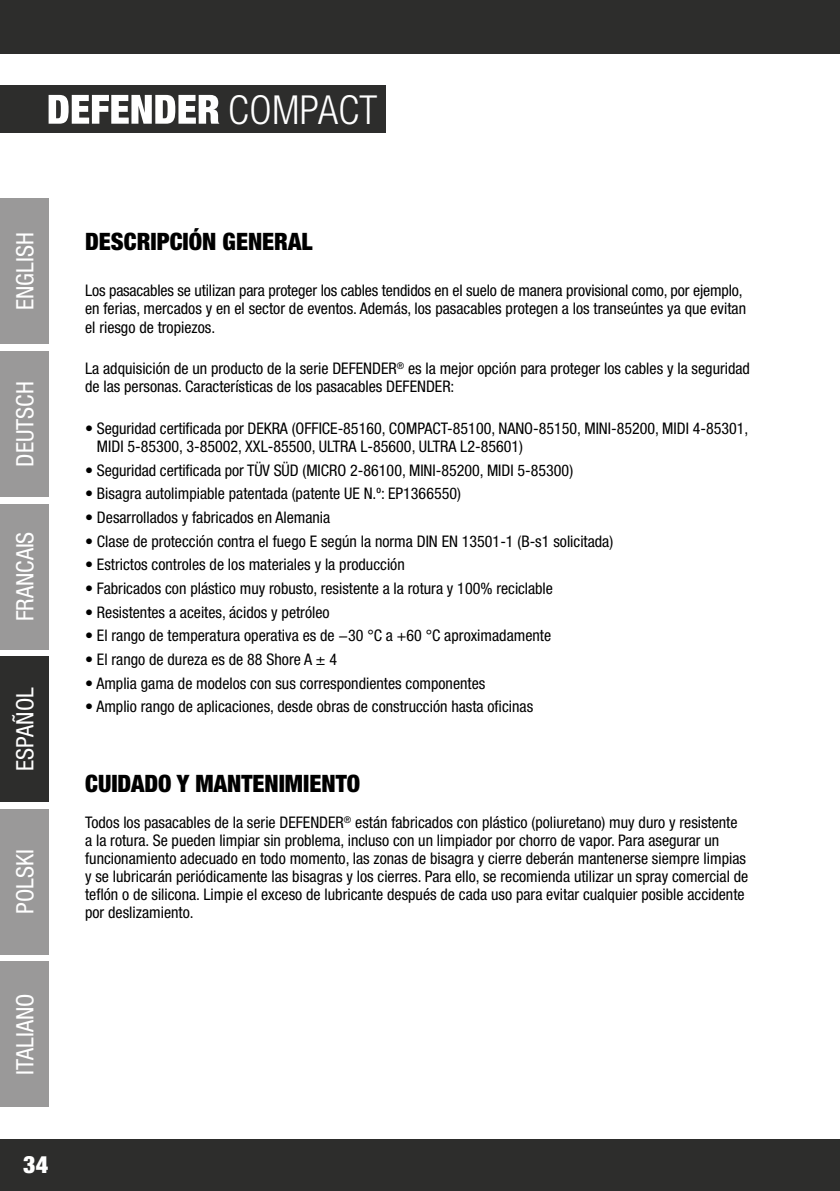
<style>
.page{position:relative;width:840px;height:1191px;background:#fff}
.page>*{position:absolute;margin:0;border:0;box-sizing:border-box;transform-origin:0 0}
.t1{font:300 condensed 40px "Helvetica Neue LT Pro";letter-spacing:.01em;color:#fff}
.t2{font:condensed 24px "Helvetica Neue LT Std";color:#fff}
.t3{font:900 condensed 24px "Helvetica Neue LT Pro";color:#000}
.t4{font:900 condensed 24px "Helvetica Neue LT Std";color:#fff}
.t5{font:condensed 16px/18px "Helvetica Neue LT Pro";color:#000}
</style>
<div class="page">
<div style="left:0;top:1138px;width:839px;height:53px;background:#2d2d2c"></div>
<div style="left:0;top:0;width:839px;height:54px;background:#2d2d2c"></div>
<div style="left:0;top:198px;width:49px;height:146px;background:#9a9999"></div>
<div style="left:0;top:351px;width:49px;height:146px;background:#9a9999"></div>
<div style="left:0;top:504px;width:49px;height:145px;background:#9a9999"></div>
<div style="left:0;top:656px;width:49px;height:146px;background:#2d2d2c"></div>
<div style="left:0;top:809px;width:49px;height:145px;background:#9a9999"></div>
<div style="left:0;top:961px;width:49px;height:146px;background:#9a9999"></div>
<div style="left:0;top:85px;width:386px;height:47px;background:#2d2d2c"></div>
<svg style="left:49px;top:95px;width:170px;height:29px"></svg>
<h1 class="t1" style="left:228px;top:87px;width:151px">COMPACT</h1>
<h2 class="t2" style="left:11px;top:310px;width:79px;rotate:-90deg">ENGLISH</h2>
<h2 class="t2" style="left:11px;top:466px;width:87px;rotate:-90deg">DEUTSCH</h2>
<h2 class="t2" style="left:11px;top:621px;width:91px;rotate:-90deg">FRANCAIS</h2>
<h2 class="t2" style="left:11px;top:770px;width:85px;rotate:-90deg">ESPAÑOL</h2>
<h2 class="t2" style="left:11px;top:914px;width:66px;rotate:-90deg">POLSKI</h2>
<h2 class="t2" style="left:11px;top:1074px;width:82px;rotate:-90deg">ITALIANO</h2>
<h2 class="t4" style="left:23px;top:1149px;width:26px">34</h2>
<h2 class="t3" style="left:85px;top:227px;width:229px">DESCRIPCIÓN GENERAL</h2>
<p class="t5" style="left:85px;top:282px;width:662px">Los pasacables se utilizan para proteger los cables tendidos en el suelo de manera provisional como, por ejemplo, en ferias, mercados y en el sector de eventos. Además, los pasacables protegen a los transeúntes ya que evitan el riesgo de tropiezos.</p>
<p class="t5" style="left:85px;top:359px;width:666px">La adquisición de un producto de la serie DEFENDER<sup>®</sup> es la mejor opción para proteger los cables y la seguridad de las personas. Características de los pasacables DEFENDER:</p>
<p class="t5" style="left:97px;top:419px;width:652px;text-indent:-12px">• Seguridad certificada por DEKRA (OFFICE-85160, COMPACT-85100, NANO-85150, MINI-85200, MIDI 4-85301,<br>MIDI 5-85300, 3-85002, XXL-85500, ULTRA L-85600, ULTRA L2-85601)</p>
<p class="t5" style="left:85px;top:461px;width:489px">• Seguridad certificada por TÜV SÜD (MICRO 2-86100, MINI-85200, MIDI 5-85300)</p>
<p class="t5" style="left:85px;top:484px;width:377px">• Bisagra autolimpiable patentada (patente UE N.º: EP1366550)</p>
<p class="t5" style="left:85px;top:508px;width:246px">• Desarrollados y fabricados en Alemania</p>
<p class="t5" style="left:85px;top:532px;width:529px">• Clase de protección contra el fuego E según la norma DIN EN 13501-1 (B-s1 solicitada)</p>
<p class="t5" style="left:85px;top:555px;width:321px">• Estrictos controles de los materiales y la producción</p>
<p class="t5" style="left:85px;top:579px;width:469px">• Fabricados con plástico muy robusto, resistente a la rotura y 100% reciclable</p>
<p class="t5" style="left:85px;top:603px;width:246px">• Resistentes a aceites, ácidos y petróleo</p>
<p class="t5" style="left:85px;top:626px;width:467px">• El rango de temperatura operativa es de −30 °C a +60 °C aproximadamente</p>
<p class="t5" style="left:85px;top:650px;width:253px">• El rango de dureza es de 88 Shore A ± 4</p>
<p class="t5" style="left:85px;top:674px;width:401px">• Amplia gama de modelos con sus correspondientes componentes</p>
<p class="t5" style="left:85px;top:697px;width:449px">• Amplio rango de aplicaciones, desde obras de construcción hasta oficinas</p>
<h2 class="t3" style="left:85px;top:769px;width:276px">CUIDADO Y MANTENIMIENTO</h2>
<p class="t5" style="left:85px;top:813px;width:664px">Todos los pasacables de la serie DEFENDER<sup>®</sup> están fabricados con plástico (poliuretano) muy duro y resistente a la rotura. Se pueden limpiar sin problema, incluso con un limpiador por chorro de vapor. Para asegurar un funcionamiento adecuado en todo momento, las zonas de bisagra y cierre deberán mantenerse siempre limpias y se lubricarán periódicamente las bisagras y los cierres. Para ello, se recomienda utilizar un spray comercial de teflón o de silicona. Limpie el exceso de lubricante después de cada uso para evitar cualquier posible accidente por deslizamiento.</p>
</div>
